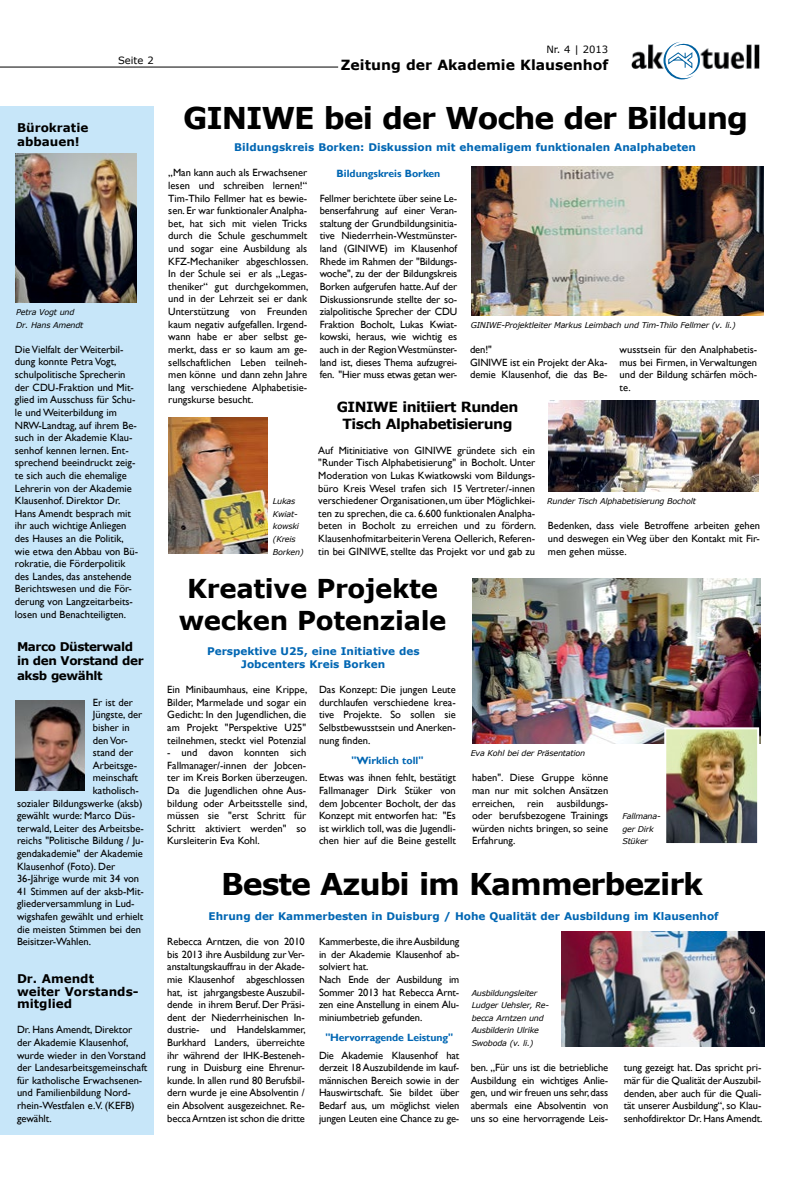
<style>
.page{position:relative;width:794px;height:1191px;background:#fff}
.page>*{position:absolute;margin:0;border:0;box-sizing:border-box;transform-origin:0 0}
.t1{font:700 30px "Verdana";letter-spacing:-.035em;color:#000}
.t2{font:700 26px/31.2px "Verdana";letter-spacing:-.015em;color:#000;text-align:center}
.t3{font:700 14px/16.8px "Verdana";letter-spacing:-.035em;color:#000;text-align:center}
.t4{font:700 14px "Verdana";color:#000}
.t5{font:700 12px/12.6px "Verdana";color:#000}
.t6{font:700 12px/14.4px "Verdana";letter-spacing:-.035em;color:#000}
.t7{font:10.5px/12.6px "Gill Sans";color:#000;text-align:justify}
.t8{font:700 10.5px/12.6px "Verdana";color:#0066b3;text-align:center}
.t9{font:700 10.5px "Gill Sans";color:#0066b3}
.t10{font:10px "Verdana";color:#000}
.t11{font:italic 8px/12.6px "Verdana";letter-spacing:-.025em;color:#000}
</style>
<div class="page">
<img style="left:632px;top:44px;width:127px;height:25px">
<svg style="left:663px;top:42px;width:37px;height:37px"></svg>
<hr style="left:0;top:67px;width:338px;height:1px;background:#000">
<div style="left:0;top:106px;width:154px;height:1028px;background:#c7e6f9"></div>
<img style="left:471px;top:167px;width:292px;height:148px">
<img style="left:168px;top:417px;width:99px;height:136px">
<img style="left:548px;top:401px;width:211px;height:90px">
<img style="left:16px;top:154px;width:120px;height:148px">
<img style="left:16px;top:700px;width:68px;height:90px">
<img style="left:473px;top:578px;width:287px;height:166px">
<img style="left:667px;top:730px;width:89px;height:112px">
<div style="left:664px;top:727px;width:95px;height:118px;border:2px solid #fff"></div>
<img style="left:561px;top:931px;width:203px;height:115px">
<p class="t10" style="left:118px;top:54px;width:37px">Seite 2</p>
<p class="t10" style="left:546px;top:42px;width:63px">Nr. 4 | 2013</p>
<h3 class="t4" style="left:341px;top:55px;width:269px">Zeitung der Akademie Klausenhof</h3>
<h1 class="t1" style="left:183px;top:97px;width:566px">GINIWE bei der Woche der Bildung</h1>
<p class="t7" style="left:168px;top:167px;width:141px">„Man kann auch als Erwachsener lesen und schreiben lernen!“ Tim-Thilo Fellmer hat es bewie&shy;sen. Er war funktionaler Analpha&shy;bet, hat sich mit vielen Tricks durch die Schule geschummelt und sogar eine Ausbildung als KFZ-Mechaniker abgeschlossen.<br>In der Schule sei er als „Legas&shy;theniker“ gut durchgekommen, und in der Lehrzeit sei er dank Unterstützung von Freunden kaum negativ aufgefallen. Irgend&shy;wann habe er aber selbst ge&shy;merkt, dass er so kaum am ge&shy;sellschaftlichen Leben teilneh&shy;men könne und dann zehn Jahre lang verschiedene Alphabetisie&shy;rungskurse besucht.</p>
<p class="t9" style="left:336px;top:168px;width:105px">Bildungskreis Borken</p>
<p class="t5" style="left:17px;top:120px;width:73px;line-height:14.4px">Bürokratie abbauen!</p>
<p class="t8" style="left:234px;top:141px;width:463px">Bildungskreis Borken: Diskussion mit ehemaligem funktionalen Analphabeten</p>
<p class="t7" style="left:320px;top:192px;width:139px">Fellmer berichtete über seine Le&shy;benserfahrung auf einer Veran&shy;staltung der Grundbildungsinitia&shy;tive Niederrhein-Westmünster&shy;land (GINIWE) im Klausenhof Rhede im Rahmen der "Bildungs&shy;woche", zu der der Bildungskreis Borken aufgerufen hatte. Auf der Diskussionsrunde stellte der so&shy;zialpolitische Sprecher der CDU Fraktion Bocholt, Lukas Kwiat&shy;kowski, heraus, wie wichtig es auch in der Region Westmünster&shy;land ist, dieses Thema aufzugrei&shy;fen. "Hier muss etwas getan wer-</p>
<p class="t11" style="left:16px;top:306px;width:69px">Petra Vogt und<br>Dr. Hans Amendt</p>
<p class="t11" style="left:471px;top:318px;width:266px">GINIWE-Projektleiter Markus Leimbach und Tim-Thilo Fellmer (v. li.)</p>
<p class="t7" style="left:470px;top:343px;width:139px;text-align:left">den!"<br>GINIWE ist ein Projekt der Aka&shy;demie Klausenhof, die das Be-</p>
<p class="t7" style="left:15px;top:343px;width:125px;text-align:left">Die Vielfalt der Weiterbil&shy;dung konnte Petra Vogt, schulpolitische Sprecherin der CDU-Fraktion und Mit&shy;glied im Ausschuss für Schu&shy;le und Weiterbildung im<br>NRW-Landtag, auf ihrem Be&shy;such in der Akademie Klau&shy;senhof kennen lernen. Ent&shy;sprechend beeindruckt zeig&shy;te sich auch die ehemalige<br>Lehrerin von der Akademie<br>Klausenhof. Direktor Dr.<br>Hans Amendt besprach mit ihr auch wichtige Anliegen des Hauses an die Politik, wie etwa den Abbau von Bü&shy;rokratie, die Förderpolitik des Landes, das anstehende<br>Berichtswesen und die För&shy;derung von Langzeitarbeits&shy;losen und Benachteiligten.</p>
<p class="t7" style="left:619px;top:343px;width:139px">wusstsein für den Analphabetis&shy;mus bei Firmen, in Verwaltungen und der Bildung schärfen möch&shy;te.</p>
<h3 class="t3" style="left:337px;top:398px;width:183px">GINIWE initiiert Runden<br>Tisch Alphabetisierung</h3>
<p class="t7" style="left:318px;top:444px;width:219px">Auf Mitinitiative von GINIWE gründete sich ein "Runder Tisch Alphabetisierung" in Bocholt. Unter Moderation von Lukas Kwiatkowski vom Bildungs&shy;büro Kreis Wesel trafen sich 15 Vertreter/-innen verschiedener Organisationen, um über Möglichkei&shy;ten zu sprechen, die ca. 6.600 funktionalen Analpha&shy;beten in Bocholt zu erreichen und zu fördern.<br>Klausenhofmitarbeiterin Verena Oellerich, Referen&shy;tin bei GINIWE, stellte das Projekt vor und gab zu</p>
<p class="t11" style="left:273px;top:495px;width:32px">Lukas<br>Kwiat&shy;kowski (Kreis<br>Borken)</p>
<p class="t11" style="left:547px;top:495px;width:150px">Runder Tisch Alphabetisierung Bocholt</p>
<p class="t7" style="left:548px;top:519px;width:213px">Bedenken, dass viele Betroffene arbeiten gehen und deswegen ein Weg über den Kontakt mit Fir&shy;men gehen müsse.</p>
<h2 class="t2" style="left:179px;top:573px;width:269px">Kreative Projekte wecken Potenziale</h2>
<p class="t8" style="left:207px;top:645px;width:214px">Perspektive U25, eine Initiative des<br>Jobcenters Kreis Borken</p>
<p class="t7" style="left:167px;top:683px;width:141px">Ein Minibaumhaus, eine Krippe, Bilder, Marmelade und sogar ein Gedicht: In den Jugendlichen, die am Projekt "Perspektive U25" teilnehmen, steckt viel Potenzial</p>
<p class="t7" style="left:167px;top:746px;width:141px">- und davon konnten sich Fallmanager/-innen der Jobcen&shy;ter im Kreis Borken überzeugen.<br>Da die Jugendlichen ohne Aus&shy;bildung oder Arbeitsstelle sind, müssen sie "erst Schritt für Schritt aktiviert werden" so Kursleiterin Eva Kohl.</p>
<p class="t6" style="left:17px;top:639px;width:128px">Marco Düsterwald in den Vorstand der aksb gewählt</p>
<p class="t7" style="left:93px;top:696px;width:42px">Er ist der</p>
<p class="t7" style="left:93px;top:708px;width:51px">Jüngste, der</p>
<p class="t7" style="left:93px;top:721px;width:38px">bisher in</p>
<p class="t7" style="left:93px;top:734px;width:37px">den Vor-</p>
<p class="t7" style="left:93px;top:746px;width:42px">stand der</p>
<p class="t7" style="left:93px;top:759px;width:46px">Arbeitsge-</p>
<p class="t7" style="left:93px;top:771px;width:47px">meinschaft</p>
<p class="t7" style="left:93px;top:784px;width:47px">katholisch-</p>
<p class="t7" style="left:17px;top:797px;width:127px">sozialer Bildungswerke (aksb)</p>
<p class="t7" style="left:17px;top:809px;width:120px">gewählt wurde: Marco Düs-</p>
<p class="t7" style="left:17px;top:822px;width:128px">terwald, Leiter des Arbeitsbe-</p>
<p class="t7" style="left:17px;top:834px;width:128px">reichs "Politische Bildung / Ju-</p>
<p class="t7" style="left:17px;top:847px;width:127px">gendakademie" der Akademie</p>
<p class="t7" style="left:17px;top:860px;width:100px">Klausenhof (Foto). Der</p>
<p class="t7" style="left:17px;top:872px;width:124px">36-Jährige wurde mit 34 von</p>
<p class="t7" style="left:17px;top:885px;width:128px">41 Stimmen auf der aksb-Mit-</p>
<p class="t7" style="left:17px;top:897px;width:119px">gliederversammlung in Lud-</p>
<p class="t7" style="left:17px;top:910px;width:128px">wigshafen gewählt und erhielt</p>
<p class="t7" style="left:17px;top:923px;width:126px">die meisten Stimmen bei den</p>
<p class="t7" style="left:17px;top:935px;width:76px">Beisitzer-Wahlen.</p>
<p class="t5" style="left:17px;top:972px;width:123px">Dr. Amendt weiter Vorstands&shy;mitglied</p>
<p class="t7" style="left:17px;top:1023px;width:132px;text-align:left">Dr. Hans Amendt, Direktor der Akademie Klausenhof, wurde wieder in den Vorstand der Landesarbeitsgemeinschaft für katholische Erwachsenen&shy;und Familienbildung Nord&shy;rhein-Westfalen e.V. (KEFB) gewählt.</p>
<p class="t7" style="left:319px;top:683px;width:138px">Das Konzept: Die jungen Leute durchlaufen verschiedene krea&shy;tive Projekte. So sollen sie Selbstbewusstsein und Anerken&shy;nung finden.</p>
<p class="t9" style="left:351px;top:754px;width:74px">"Wirklich toll"</p>
<p class="t7" style="left:319px;top:771px;width:138px">Etwas was ihnen fehlt, bestätigt Fallmanager Dirk Stüker von dem Jobcenter Bocholt, der das Konzept mit entworfen hat: "Es ist wirklich toll, was die Jugendli&shy;chen hier auf die Beine gestellt</p>
<p class="t11" style="left:471px;top:747px;width:116px">Eva Kohl bei der Präsentation</p>
<p class="t7" style="left:472px;top:771px;width:138px">haben". Diese Gruppe könne man nur mit solchen Ansätzen erreichen, rein</p>
<p class="t7" style="left:472px;top:797px;width:138px;text-indent:85px">ausbildungs&shy;oder berufsbezogene Trainings würden nichts bringen, so seine Erfahrung.</p>
<p class="t11" style="left:622px;top:810px;width:40px">Fallmana&shy;ger Dirk<br>Stüker</p>
<h1 class="t1" style="left:221px;top:863px;width:484px">Beste Azubi im Kammerbezirk</h1>
<p class="t8" style="left:208px;top:909px;width:511px">Ehrung der Kammerbesten in Duisburg / Hohe Qualität der Ausbildung im Klausenhof</p>
<p class="t7" style="left:167px;top:935px;width:140px">Rebecca Arntzen, die von 2010 bis 2013 ihre Ausbildung zur Ver&shy;anstaltungskauffrau in der Akade&shy;mie Klausenhof abgeschlossen hat, ist jahrgangsbeste Auszubil&shy;dende in ihrem Beruf. Der Präsi&shy;dent der Niederrheinischen In&shy;dustrie- und Handelskammer, Burkhard Landers, überreichte ihr während der IHK-Besteneh&shy;rung in Duisburg eine Ehrenur&shy;kunde. In allen rund 80 Berufsbil&shy;dern wurde je eine Absolventin / ein Absolvent ausgezeichnet. Re&shy;becca Arntzen ist schon die dritte</p>
<p class="t7" style="left:319px;top:935px;width:142px;text-align:left">Kammerbeste, die ihre Ausbildung in der Akademie Klausenhof ab&shy;solviert hat.<br>Nach Ende der Ausbildung im<br>Sommer 2013 hat Rebecca Arnt&shy;zen eine Anstellung in einem Alu&shy;miniumbetrieb gefunden.</p>
<p class="t9" style="left:325px;top:1031px;width:129px">"Hervorragende Leistung"</p>
<p class="t7" style="left:319px;top:1049px;width:142px">Die Akademie Klausenhof hat derzeit 18 Auszubildende im kauf&shy;männischen Bereich sowie in der Hauswirtschaft. Sie bildet über Bedarf aus, um möglichst vielen jungen Leuten eine Chance zu ge-</p>
<p class="t11" style="left:471px;top:986px;width:79px">Ausbildungsleiter<br>Ludger Uehsler, Re&shy;becca Arntzen und<br>Ausbilderin Ulrike<br>Swoboda (v. li.)</p>
<p class="t7" style="left:471px;top:1061px;width:139px">ben. „Für uns ist die betriebliche Ausbildung ein wichtiges Anlie&shy;gen, und wir freuen uns sehr, dass abermals eine Absolventin von uns so eine hervorragende Leis-</p>
<p class="t7" style="left:624px;top:1061px;width:140px">tung gezeigt hat. Das spricht pri&shy;mär für die Qualität der Auszubil&shy;denden, aber auch für die Quali&shy;tät unserer Ausbildung“, so Klau&shy;senhofdirektor Dr. Hans Amendt.</p>
</div>
